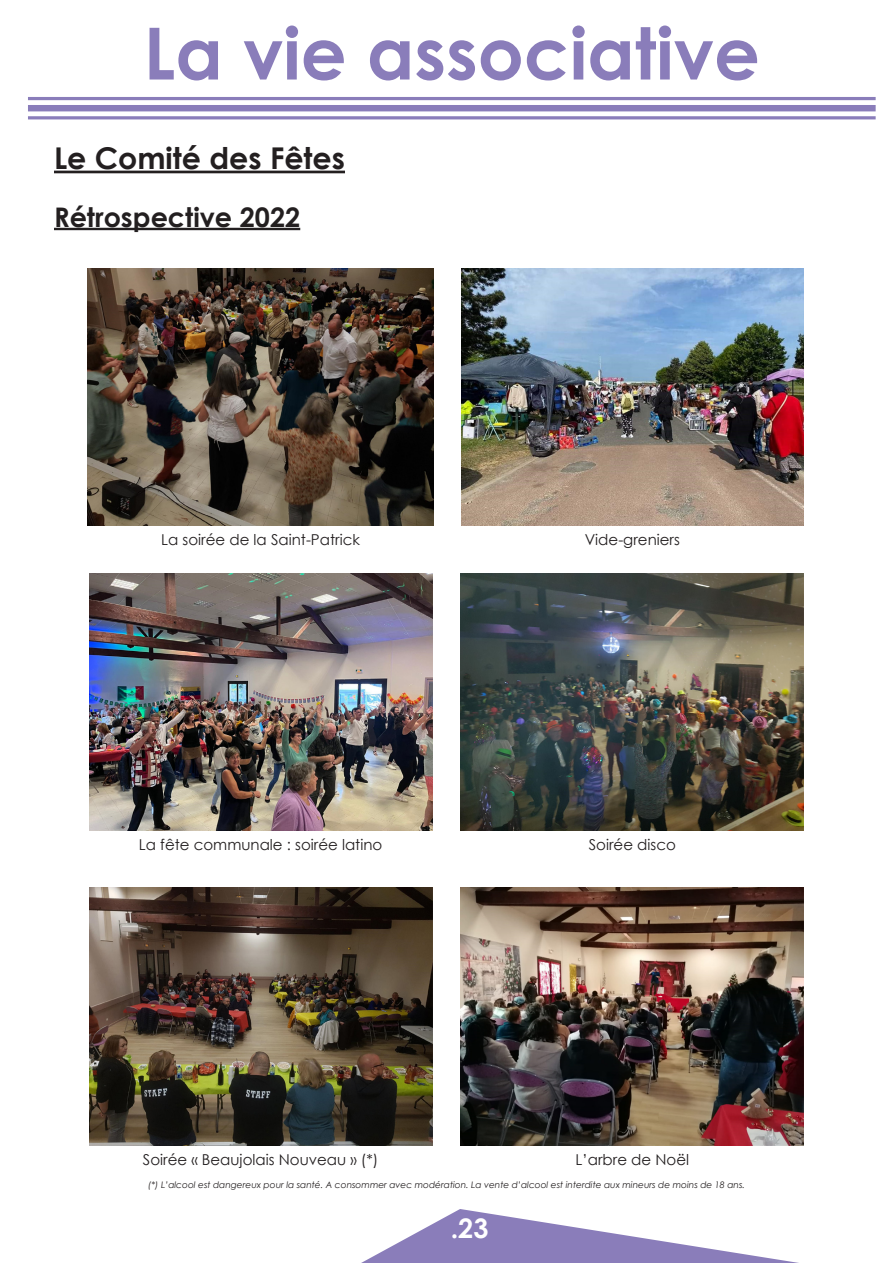
<style>
.page{position:relative;width:893px;height:1263px;background:#fff}
.page>*{position:absolute;margin:0;border:0;box-sizing:border-box;transform-origin:0 0}
.t1{font:700 72px "Century Gothic";color:#8a7dba}
.t2{font:700 30px "Century Gothic";color:#231f20}
.t3{font:700 27px "Century Gothic";color:#231f20}
.t4{font:700 27px "Century Gothic";color:#fff}
.t5{font:15px "Century Gothic";color:#231f20}
.t6{font:italic 9px "Century Gothic";color:#231f20}
</style>
<div class="page">
<svg style="left:361px;top:1209px;width:438px;height:54px"></svg>
<hr style="left:28px;top:97px;width:848px;height:3px;background:#8a7dba">
<div style="left:28px;top:105px;width:848px;height:6px;background:#8a7dba"></div>
<hr style="left:28px;top:116px;width:848px;height:3px;background:#8a7dba">
<hr style="left:54px;top:171px;width:291px;height:2px;background:#231f20">
<hr style="left:54px;top:228px;width:246px;height:2px;background:#231f20">
<img style="left:87px;top:269px;width:347px;height:257px">
<img style="left:461px;top:269px;width:343px;height:257px">
<img style="left:89px;top:574px;width:343px;height:257px">
<img style="left:461px;top:574px;width:343px;height:257px">
<img style="left:89px;top:888px;width:343px;height:257px">
<img style="left:461px;top:888px;width:343px;height:257px">
<p class="t1" style="left:144px;top:-1px;width:618px">La vie associative</p>
<p class="t2" style="left:54px;top:136px;width:292px">Le Comité des Fêtes</p>
<p class="t3" style="left:54px;top:196px;width:248px">Rétrospective 2022</p>
<p class="t5" style="left:161px;top:529px;width:200px">La soirée de la Saint-Patrick</p>
<p class="t5" style="left:585px;top:529px;width:97px">Vide-greniers</p>
<p class="t5" style="left:139px;top:834px;width:245px">La fête communale : soirée latino</p>
<p class="t5" style="left:589px;top:834px;width:89px">Soirée disco</p>
<p class="t5" style="left:143px;top:1149px;width:237px">Soirée « Beaujolais Nouveau » (*)</p>
<p class="t5" style="left:576px;top:1149px;width:115px">L’arbre de Noël</p>
<p class="t6" style="left:148px;top:1178px;width:598px">(*) L’alcool est dangereux pour la santé. A consommer avec modération. La vente d’alcool est interdite aux mineurs de moins de 18 ans.</p>
<p class="t4" style="left:451px;top:1208px;width:39px">.23</p>
</div>
